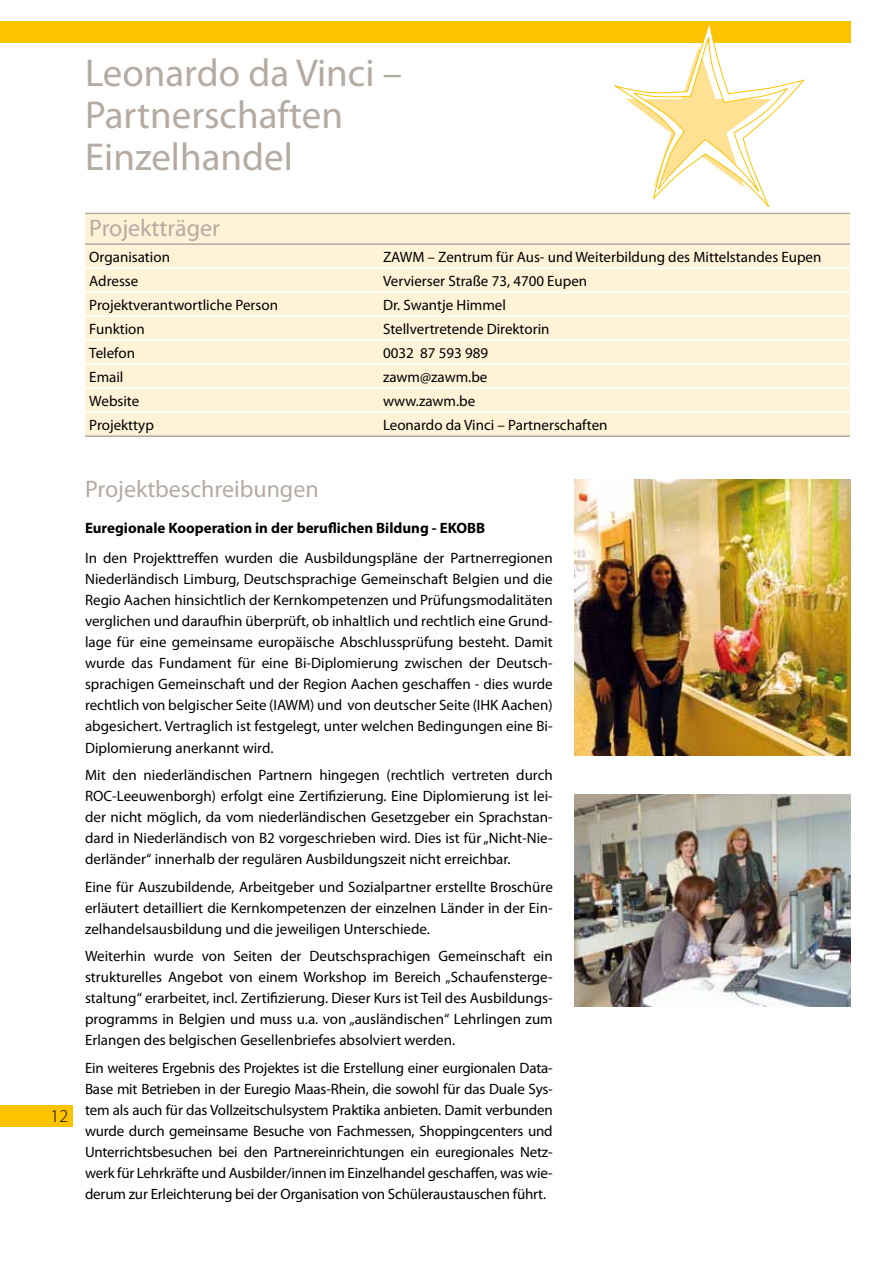
<style>
.page{position:relative;width:893px;height:1263px;background:#fff}
.page>*{position:absolute;margin:0;border:0;box-sizing:border-box;transform-origin:0 0}
.t1{font:39px/42px "Myriad Pro";color:#b4aba2}
.t2{font:24px "Myriad Pro";color:#b4aba2}
.t3{font:300 18px "Myriad Pro";color:#000}
.t4{font:15px/21px "Myriad Pro";color:#000;text-align:justify}
.t5{font:700 15px "Myriad Pro";color:#000}
</style>
<div class="page">
<div style="left:0;top:1106px;width:72px;height:21px;background:#fcc400"></div>
<div style="left:0;top:21px;width:850px;height:22px;background:#fcc400"></div>
<svg style="left:614px;top:24px;width:190px;height:183px"></svg>
<div style="left:85px;top:214px;width:765px;height:221px;background:#fff3d7"></div>
<hr style="left:85px;top:267px;width:298px;height:2px;background:#fff">
<hr style="left:383px;top:267px;width:467px;height:2px;background:#fff">
<hr style="left:85px;top:291px;width:298px;height:2px;background:#fff">
<hr style="left:383px;top:291px;width:467px;height:2px;background:#fff">
<hr style="left:85px;top:315px;width:298px;height:2px;background:#fff">
<hr style="left:383px;top:315px;width:467px;height:2px;background:#fff">
<hr style="left:85px;top:339px;width:298px;height:2px;background:#fff">
<hr style="left:383px;top:339px;width:467px;height:2px;background:#fff">
<hr style="left:85px;top:363px;width:298px;height:2px;background:#fff">
<hr style="left:383px;top:363px;width:467px;height:2px;background:#fff">
<hr style="left:85px;top:387px;width:298px;height:2px;background:#fff">
<hr style="left:383px;top:387px;width:467px;height:2px;background:#fff">
<hr style="left:85px;top:411px;width:298px;height:2px;background:#fff">
<hr style="left:383px;top:411px;width:467px;height:2px;background:#fff">
<hr style="left:85px;top:243px;width:298px;height:2px;background:#b4aba2">
<hr style="left:383px;top:243px;width:467px;height:2px;background:#b4aba2">
<hr style="left:85px;top:213px;width:298px;height:1px;background:#b4aba2">
<hr style="left:383px;top:213px;width:467px;height:1px;background:#b4aba2">
<hr style="left:85px;top:435px;width:298px;height:2px;background:#b4aba2">
<hr style="left:383px;top:435px;width:467px;height:2px;background:#b4aba2">
<img style="left:574px;top:479px;width:276px;height:277px">
<img style="left:574px;top:794px;width:276px;height:213px">
<h1 class="t1" style="left:85px;top:51px;width:319px">Leonardo da Vinci –<br>Partnerschaften<br>Einzelhandel</h1>
<h2 class="t2" style="left:89px;top:213px;width:132px">Projektträger</h2>
<p class="t4" style="left:89px;top:246px;width:82px">Organisation</p>
<p class="t4" style="left:383px;top:246px;width:440px">ZAWM – Zentrum für Aus- und Weiterbildung des Mittelstandes Eupen</p>
<p class="t4" style="left:89px;top:270px;width:51px">Adresse</p>
<p class="t4" style="left:383px;top:270px;width:206px">Vervierser Straße 73, 4700 Eupen</p>
<p class="t4" style="left:89px;top:294px;width:190px">Projektverantwortliche Person</p>
<p class="t4" style="left:383px;top:294px;width:124px">Dr. Swantje Himmel</p>
<p class="t4" style="left:89px;top:318px;width:57px">Funktion</p>
<p class="t4" style="left:383px;top:318px;width:168px">Stellvertretende Direktorin</p>
<p class="t4" style="left:89px;top:342px;width:47px">Telefon</p>
<p class="t4" style="left:383px;top:342px;width:107px">0032 87 593 989</p>
<p class="t4" style="left:89px;top:366px;width:36px">Email</p>
<p class="t4" style="left:383px;top:366px;width:106px">zawm@zawm.be</p>
<p class="t4" style="left:89px;top:390px;width:52px">Website</p>
<p class="t4" style="left:383px;top:390px;width:94px">www.zawm.be</p>
<p class="t4" style="left:89px;top:414px;width:66px">Projekttyp</p>
<p class="t4" style="left:383px;top:414px;width:226px">Leonardo da Vinci – Partnerschaften</p>
<p class="t3" style="left:51px;top:1106px;width:19px">12</p>
<h2 class="t2" style="left:85px;top:475px;width:235px">Projektbeschreibungen</h2>
<p class="t5" style="left:85px;top:519px;width:402px">Euregionale Kooperation in der beruflichen Bildung - EKOBB</p>
<p class="t4" style="left:85px;top:547px;width:469px">In den Projekttreffen wurden die Ausbildungspläne der Partnerregionen Niederländisch Limburg, Deutschsprachige Gemeinschaft Belgien und die Regio Aachen hinsichtlich der Kernkompetenzen und Prüfungsmodalitäten verglichen und daraufhin überprüft, ob inhaltlich und rechtlich eine Grund&shy;lage für eine gemeinsame europäische Abschlussprüfung besteht. Damit wurde das Fundament für eine Bi-Diplomierung zwischen der Deutsch&shy;sprachigen Gemeinschaft und der Region Aachen geschaffen - dies wurde rechtlich von belgischer Seite (IAWM) und von deutscher Seite (IHK Aachen) abgesichert. Vertraglich ist festgelegt, unter welchen Bedingungen eine Bi-Diplomierung anerkannt wird.</p>
<p class="t4" style="left:85px;top:764px;width:469px">Mit den niederländischen Partnern hingegen (rechtlich vertreten durch ROC-Leeuwenborgh) erfolgt eine Zertifizierung. Eine Diplomierung ist lei&shy;der nicht möglich, da vom niederländischen Gesetzgeber ein Sprachstan&shy;dard in Niederländisch von B2 vorgeschrieben wird. Dies ist für „Nicht-Nie&shy;derländer“ innerhalb der regulären Ausbildungszeit nicht erreichbar.</p>
<p class="t4" style="left:85px;top:876px;width:469px">Eine für Auszubildende, Arbeitgeber und Sozialpartner erstellte Broschüre erläutert detailliert die Kernkompetenzen der einzelnen Länder in der Ein&shy;zelhandelsausbildung und die jeweiligen Unterschiede.</p>
<p class="t4" style="left:85px;top:945px;width:469px">Weiterhin wurde von Seiten der Deutschsprachigen Gemeinschaft ein strukturelles Angebot von einem Workshop im Bereich „Schaufensterge&shy;staltung“ erarbeitet, incl. Zertifizierung. Dieser Kurs ist Teil des Ausbildungs&shy;programms in Belgien und muss u.a. von „ausländischen“ Lehrlingen zum Erlangen des belgischen Gesellenbriefes absolviert werden.</p>
<p class="t4" style="left:85px;top:1057px;width:469px">Ein weiteres Ergebnis des Projektes ist die Erstellung einer eurgionalen Data-Base mit Betrieben in der Euregio Maas-Rhein, die sowohl für das Duale Sys&shy;tem als auch für das Vollzeitschulsystem Praktika anbieten. Damit verbunden wurde durch gemeinsame Besuche von Fachmessen, Shoppingcenters und Unterrichtsbesuchen bei den Partnereinrichtungen ein euregionales Netz&shy;werk für Lehrkräfte und Ausbilder/innen im Einzelhandel geschaffen, was wie&shy;derum zur Erleichterung bei der Organisation von Schüleraustauschen führt.</p>
</div>
